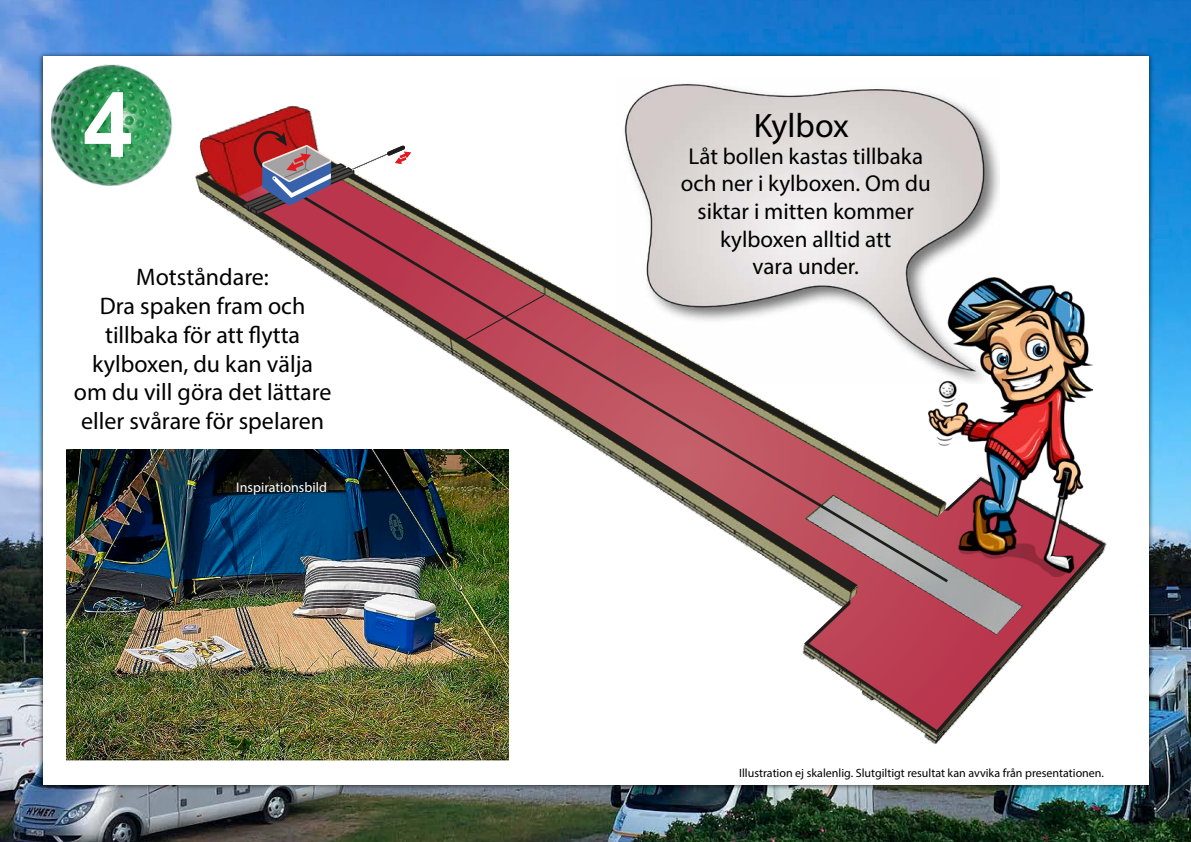
<style>
.page{position:relative;width:1191px;height:842px;background:#fff}
.page>*{position:absolute;margin:0;border:0;box-sizing:border-box;transform-origin:0 0}
.t1{font:700 90px "Arial";color:#fff}
.t2{font:34px "Myriad Pro";color:#000}
.t3{font:24px/28.8px "Myriad Pro";color:#000;text-align:center}
.t4{font:23px/27.6px "Myriad Pro";color:#000;text-align:center}
.t5{font:14px "Myriad Pro";color:#fff}
.t6{font:12px "Myriad Pro";color:#000}
</style>
<div class="page">
<img style="left:0;top:0;width:1191px;height:842px">
<div style="left:37px;top:51px;width:1116px;height:740px;background:#000;opacity:.75"></div>
<div style="left:43px;top:57px;width:1105px;height:728px;background:#fff"></div>
<img style="left:51px;top:50px;width:129px;height:136px">
<img style="left:66px;top:449px;width:114px;height:311px">
<img style="left:180px;top:105px;width:927px;height:655px">
<img style="left:263px;top:179px;width:842px;height:555px">
<svg style="left:242px;top:127px;width:374px;height:458px"></svg>
<img style="left:255px;top:216px;width:549px;height:376px">
<svg style="left:347px;top:174px;width:581px;height:334px"></svg>
<svg style="left:464px;top:294px;width:81px;height:47px;background:#ae4151"></svg>
<svg style="left:196px;top:132px;width:215px;height:84px"></svg>
<svg style="left:804px;top:477px;width:301px;height:257px"></svg>
<img style="left:928px;top:278px;width:164px;height:298px">
<img style="left:616px;top:84px;width:383px;height:299px">
<h1 class="t1" style="left:83px;top:62px;width:52px">4</h1>
<p class="t3" style="left:74px;top:262px;width:259px">Motståndare:<br>Dra spaken fram och tillbaka för att flytta kylboxen, du kan välja om du vill göra det lättare eller svårare för spelaren</p>
<p class="t5" style="left:236px;top:479px;width:92px">Inspirationsbild</p>
<h2 class="t2" style="left:753px;top:104px;width:97px">Kylbox</h2>
<p class="t4" style="left:680px;top:142px;width:252px">Låt bollen kastas tillbaka och ner i kylboxen. Om du siktar i mitten kommer kylboxen alltid att<br>vara under.</p>
<p class="t6" style="left:739px;top:766px;width:366px">Illustration ej skalenlig. Slutgiltigt resultat kan avvika från presentationen.</p>
</div>
